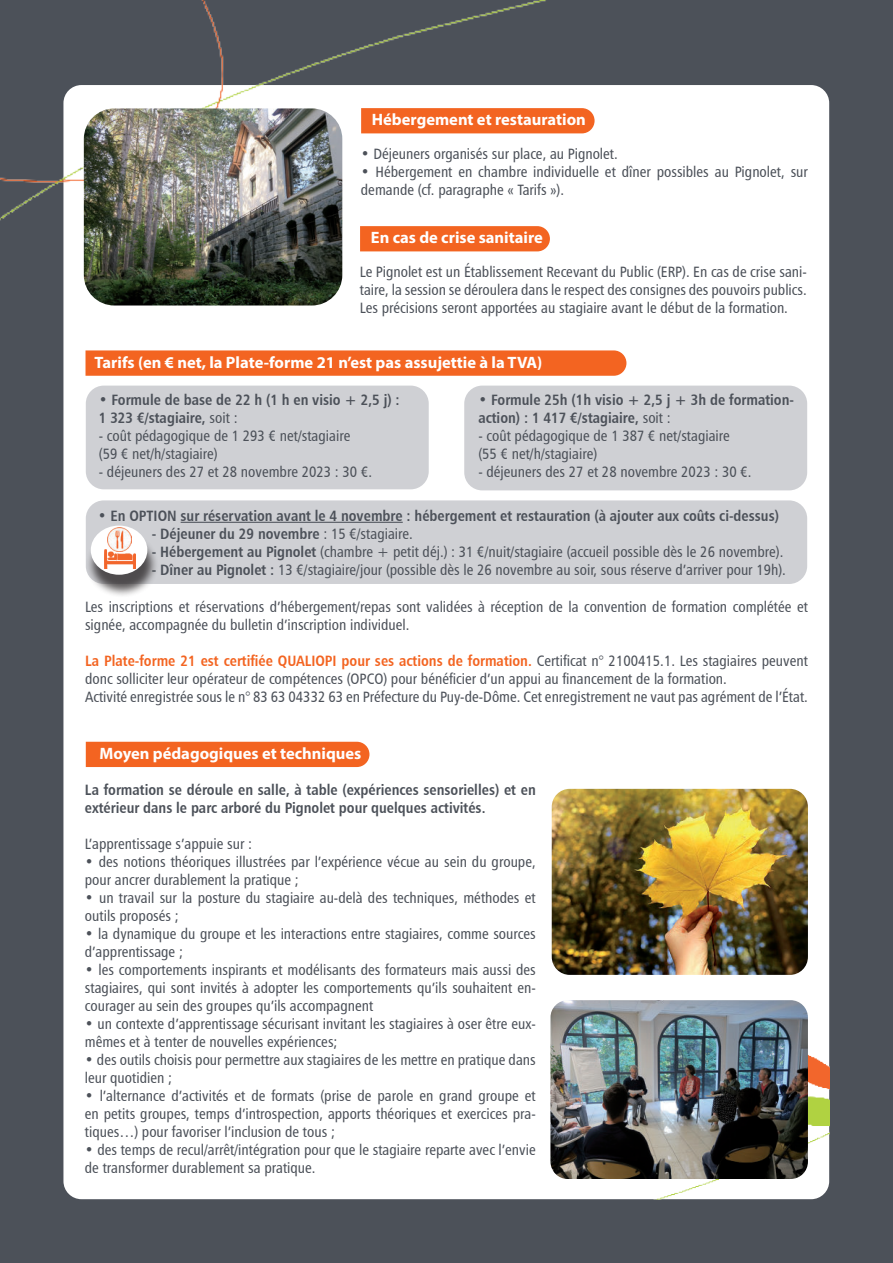
<style>
.page{position:relative;width:893px;height:1263px;background:#4c5159}
.page>*{position:absolute;margin:0;border:0;box-sizing:border-box;transform-origin:0 0}
.t1{font:700 16.5px "Myriad Pro";color:#fff}
.t2{font:15px/18px "Humanist 777 BT Roman Condensed B";color:#4c5159}
.t3{font:15px/18px "Humanist 777 BT Bold Condensed B";color:#4c5159}
.t4{font:15px "Humanist 777 BT Bold Condensed B";color:#f36421}
.s1{font-family:"Humanist 777 BT Roman Condensed B"}
.s2{font-family:"Humanist 777 BT Bold Condensed B"}
.s3{font-family:"Humanist 777 BT Roman Condensed B";color:#4c5159}
</style>
<div class="page">
<div style="left:63px;top:85px;width:766px;height:1114px;background:#fff;border-radius:18px"></div>
<img style="left:0;top:0;width:546px;height:230px">
<svg style="left:360px;top:107px;width:235px;height:28px;background:#f4753a"></svg>
<svg style="left:85px;top:350px;width:542px;height:26px;background:#f36928"></svg>
<div style="left:85px;top:741px;width:285px;height:26px;background:#f36421"></div>
<img style="left:552px;top:789px;width:256px;height:186px">
<svg style="left:359px;top:225px;width:191px;height:27px;background:#f37033"></svg>
<div style="left:86px;top:386px;width:343px;height:103px;background:#cfd0d4;border-radius:18px"></div>
<div style="left:85px;top:385px;width:344px;height:105px;border:2px solid #fff;border-radius:18px"></div>
<div style="left:464px;top:386px;width:343px;height:104px;background:#cfd0d4;border-radius:18px"></div>
<div style="left:463px;top:385px;width:345px;height:106px;border:2px solid #fff;border-radius:18px"></div>
<div style="left:86px;top:500px;width:721px;height:84px;background:#cfd0d4;border-radius:18px"></div>
<div style="left:85px;top:500px;width:723px;height:85px;border:2px solid #fff;border-radius:18px"></div>
<hr style="left:181px;top:522px;width:222px;height:1px;background:#4c5159">
<img style="left:657px;top:1049px;width:173px;height:150px">
<div style="left:86px;top:532px;width:73px;height:66px;background:#231f20;opacity:.75"></div>
<div style="left:91px;top:526px;width:56px;height:49px;background:#fff;border-radius:50%"></div>
<div style="left:90px;top:525px;width:58px;height:50px;border:1px solid #fff;border-radius:50%"></div>
<img style="left:105px;top:549px;width:30px;height:20px">
<img style="left:107px;top:527px;width:25px;height:24px">
<img style="left:550px;top:1000px;width:258px;height:179px">
<img style="left:84px;top:108px;width:258px;height:197px">
<p class="t1" style="left:372px;top:112px;width:215px">Hébergement et restauration</p>
<p class="t2" style="left:361px;top:144px;width:259px">• Déjeuners organisés sur place, au Pignolet.</p>
<p class="t2" style="left:361px;top:162px;width:449px">• Hébergement en chambre individuelle et dîner possibles au Pignolet, sur demande (cf. paragraphe « Tarifs »).</p>
<p class="t1" style="left:371px;top:230px;width:174px">En cas de crise sanitaire</p>
<p class="t2" style="left:360px;top:262px;width:449px;text-align:justify">Le Pignolet est un Établissement Recevant du Public (ERP). En cas de crise sani&shy;taire, la session se déroulera dans le respect des consignes des pouvoirs publics.<br>Les précisions seront apportées au stagiaire avant le début de la formation.</p>
<p class="t1" style="left:95px;top:354px;width:449px">Tarifs (en € net, la Plate-forme 21 n’est pas assujettie à la TVA)</p>
<p class="t3" style="left:478px;top:392px;width:317px">• Formule 25h (1h visio + 2,5 j + 3h de formation&shy;action) : 1 417 €/stagiaire, <span class="s1">soit :</span></p>
<p class="t2" style="left:478px;top:426px;width:253px">- coût pédagogique de 1 387 € net/stagiaire (55 € net/h/stagiaire)</p>
<p class="t2" style="left:478px;top:462px;width:275px">- déjeuners des 27 et 28 novembre 2023 : 30 €.</p>
<p class="t3" style="left:98px;top:508px;width:683px">• En OPTION sur réservation avant le 4 novembre : hébergement et restauration (à ajouter aux coûts ci-dessus)</p>
<p class="t3" style="left:152px;top:526px;width:263px">- Déjeuner du 29 novembre <span class="s1">: 15 €/stagiaire.</span></p>
<p class="t2" style="left:152px;top:542px;width:633px"><span class="s2">- Hébergement au Pignolet</span> (chambre + petit déj.) : 31 €/nuit/stagiaire (accueil possible dès le 26 novembre).</p>
<p class="t2" style="left:152px;top:560px;width:636px"><span class="s2">- Dîner au Pignolet :</span> 13 €/stagiaire/jour (possible dès le 26 novembre au soir, sous réserve d’arriver pour 19h).</p>
<p class="t2" style="left:85px;top:597px;width:724px">Les inscriptions et réservations d’hébergement/repas sont validées à réception de la convention de formation complétée et signée, accompagnée du bulletin d’inscription individuel.</p>
<p class="t4" style="left:85px;top:651px;width:724px">La Plate-forme 21 est certifiée QUALIOPI pour ses actions de formation. <span class="s3">Certificat n° 2100415.1. Les stagiaires peuvent</span></p>
<p class="t2" style="left:85px;top:669px;width:724px">donc solliciter leur opérateur de compétences (OPCO) pour bénéficier d’un appui au financement de la formation.<br>Activité enregistrée sous le n° 83 63 04332 63 en Préfecture du Puy-de-Dôme. Cet enregistrement ne vaut pas agrément de l’État.</p>
<p class="t3" style="left:99px;top:392px;width:302px">• Formule de base de 22 h (1 h en visio + 2,5 j) :<br>1 323 €/stagiaire, <span class="s1">soit :</span></p>
<p class="t2" style="left:99px;top:426px;width:253px">- coût pédagogique de 1 293 € net/stagiaire (59 € net/h/stagiaire)</p>
<p class="t2" style="left:99px;top:462px;width:275px">- déjeuners des 27 et 28 novembre 2023 : 30 €.</p>
<p class="t1" style="left:99px;top:745px;width:264px">Moyen pédagogiques et techniques</p>
<p class="t3" style="left:85px;top:782px;width:452px">La formation se déroule en salle, à table (expériences sensorielles) et en extérieur dans le parc arboré du Pignolet pour quelques activités.</p>
<p class="t2" style="left:85px;top:835px;width:169px">L’apprentissage s’appuie sur :</p>
<p class="t2" style="left:85px;top:853px;width:452px">• des notions théoriques illustrées par l’expérience vécue au sein du groupe, pour ancrer durablement la pratique ;</p>
<p class="t2" style="left:85px;top:889px;width:452px">• un travail sur la posture du stagiaire au-delà des techniques, méthodes et outils proposés ;</p>
<p class="t2" style="left:85px;top:925px;width:452px">• la dynamique du groupe et les interactions entre stagiaires, comme sources d’apprentissage ;</p>
<p class="t2" style="left:85px;top:961px;width:452px;text-align:justify">• les comportements inspirants et modélisants des formateurs mais aussi des stagiaires, qui sont invités à adopter les comportements qu’ils souhaitent en&shy;courager au sein des groupes qu’ils accompagnent</p>
<p class="t2" style="left:85px;top:1015px;width:452px">• un contexte d’apprentissage sécurisant invitant les stagiaires à oser être eux&shy;mêmes et à tenter de nouvelles expériences;</p>
<p class="t2" style="left:85px;top:1051px;width:452px">• des outils choisis pour permettre aux stagiaires de les mettre en pratique dans leur quotidien ;</p>
<p class="t2" style="left:85px;top:1087px;width:452px;text-align:justify">• l’alternance d’activités et de formats (prise de parole en grand groupe et en petits groupes, temps d’introspection, apports théoriques et exercices pra&shy;tiques…) pour favoriser l’inclusion de tous ;</p>
<p class="t2" style="left:85px;top:1141px;width:452px">• des temps de recul/arrêt/intégration pour que le stagiaire reparte avec l’envie de transformer durablement sa pratique.</p>
</div>
